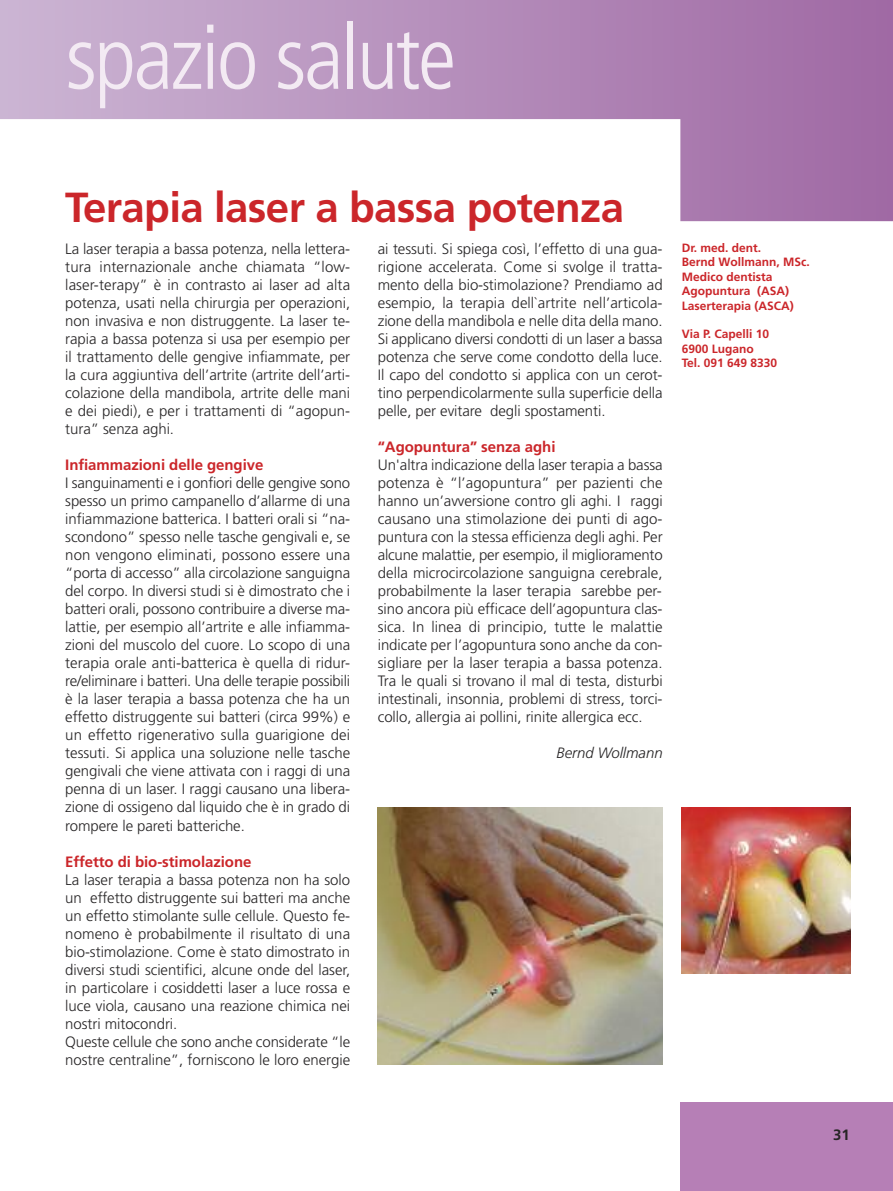
<style>
.page{position:relative;width:893px;height:1191px;background:#fff}
.page>*{position:absolute;margin:0;border:0;box-sizing:border-box;transform-origin:0 0}
.t1{font:300 condensed 90px "Frutiger";letter-spacing:-.03em;color:#f3eaf3}
.t2{font:700 42px "Frutiger";letter-spacing:-.015em;color:#cb262a}
.t3{font:300 15px/18px "Frutiger";letter-spacing:-.005em;color:#272526;text-align:justify}
.t4{font:700 15px "Frutiger";letter-spacing:-.005em;color:#cb262a}
.t5{font:italic 300 15px "Frutiger";letter-spacing:-.005em;color:#272526}
.t6{font:700 15px "Frutiger";color:#272526}
.t7{font:700 12px/14.4px "Frutiger";color:#cb262a}
</style>
<div class="page">
<img style="left:378px;top:807px;width:285px;height:257px">
<img style="left:681px;top:807px;width:169px;height:166px">
<div style="left:680px;top:1101px;width:213px;height:90px;background:#b67fb6"></div>
<svg style="left:0;top:0;width:893px;height:221px"></svg>
<h1 class="t1" style="left:65px;top:21px;width:392px">spazio salute</h1>
<h2 class="t2" style="left:65px;top:190px;width:560px">Terapia laser a bassa potenza</h2>
<p class="t3" style="left:65px;top:241px;width:286px">La laser terapia a bassa potenza, nella lettera&shy;tura internazionale anche chiamata “low&shy;laser-terapy” è in contrasto ai laser ad alta potenza, usati nella chirurgia per operazioni, non invasiva e non distruggente. La laser te&shy;rapia a bassa potenza si usa per esempio per il trattamento delle gengive infiammate, per la cura aggiuntiva dell’artrite (artrite dell’arti&shy;colazione della mandibola, artrite delle mani e dei piedi), e per i trattamenti di “agopun&shy;tura” senza aghi.</p>
<p class="t4" style="left:65px;top:459px;width:200px">Infiammazioni delle gengive</p>
<p class="t3" style="left:65px;top:475px;width:286px">I sanguinamenti e i gonfiori delle gengive sono spesso un primo campanello d’allarme di una infiammazione batterica. I batteri orali si “na&shy;scondono” spesso nelle tasche gengivali e, se non vengono eliminati, possono essere una “porta di accesso” alla circolazione sanguigna del corpo. In diversi studi si è dimostrato che i batteri orali, possono contribuire a diverse ma&shy;lattie, per esempio all’artrite e alle infiamma&shy;zioni del muscolo del cuore. Lo scopo di una terapia orale anti-batterica è quella di ridur&shy;re/eliminare i batteri. Una delle terapie possibili è la laser terapia a bassa potenza che ha un effetto distruggente sui batteri (circa 99%) e un effetto rigenerativo sulla guarigione dei tessuti. Si applica una soluzione nelle tasche gengivali che viene attivata con i raggi di una penna di un laser. I raggi causano una libera&shy;zione di ossigeno dal liquido che è in grado di rompere le pareti batteriche.</p>
<p class="t4" style="left:65px;top:855px;width:188px">Effetto di bio-stimolazione</p>
<p class="t3" style="left:65px;top:871px;width:286px;text-align:left">La laser terapia a bassa potenza non ha solo un effetto distruggente sui batteri ma anche un effetto stimolante sulle cellule. Questo fe&shy;nomeno è probabilmente il risultato di una bio-stimolazione. Come è stato dimostrato in diversi studi scientifici, alcune onde del laser, in particolare i cosiddetti laser a luce rossa e luce viola, causano una reazione chimica nei nostri mitocondri.<br>Queste cellule che sono anche considerate “le nostre centraline”, forniscono le loro energie</p>
<p class="t3" style="left:378px;top:241px;width:286px">ai tessuti. Si spiega così, l’effetto di una gua&shy;rigione accelerata. Come si svolge il tratta&shy;mento della bio-stimolazione? Prendiamo ad esempio, la terapia dell`artrite nell’articola&shy;zione della mandibola e nelle dita della mano.<br>Si applicano diversi condotti di un laser a bassa potenza che serve come condotto della luce.<br>Il capo del condotto si applica con un cerot&shy;tino perpendicolarmente sulla superficie della pelle, per evitare degli spostamenti.</p>
<p class="t4" style="left:378px;top:441px;width:179px">“Agopuntura” senza aghi</p>
<p class="t3" style="left:378px;top:457px;width:286px">Un'altra indicazione della laser terapia a bassa potenza è “l’agopuntura” per pazienti che hanno un’avversione contro gli aghi. I raggi causano una stimolazione dei punti di ago&shy;puntura con la stessa efficienza degli aghi. Per alcune malattie, per esempio, il miglioramento della microcircolazione sanguigna cerebrale, probabilmente la laser terapia sarebbe per&shy;sino ancora più efficace dell’agopuntura clas&shy;sica. In linea di principio, tutte le malattie indicate per l’agopuntura sono anche da con&shy;sigliare per la laser terapia a bassa potenza.<br>Tra le quali si trovano il mal di testa, disturbi intestinali, insonnia, problemi di stress, torci&shy;collo, allergia ai pollini, rinite allergica ecc.</p>
<p class="t5" style="left:557px;top:747px;width:108px">Bernd Wollmann</p>
<p class="t7" style="left:682px;top:242px;width:130px">Dr. med. dent.<br>Bernd Wollmann, MSc.<br>Medico dentista<br>Agopuntura (ASA)<br>Laserterapia (ASCA)</p>
<p class="t7" style="left:682px;top:328px;width:97px">Via P. Capelli 10<br>6900 Lugano<br>Tel. 091 649 8330</p>
<p class="t6" style="left:833px;top:1129px;width:18px">31</p>
</div>
